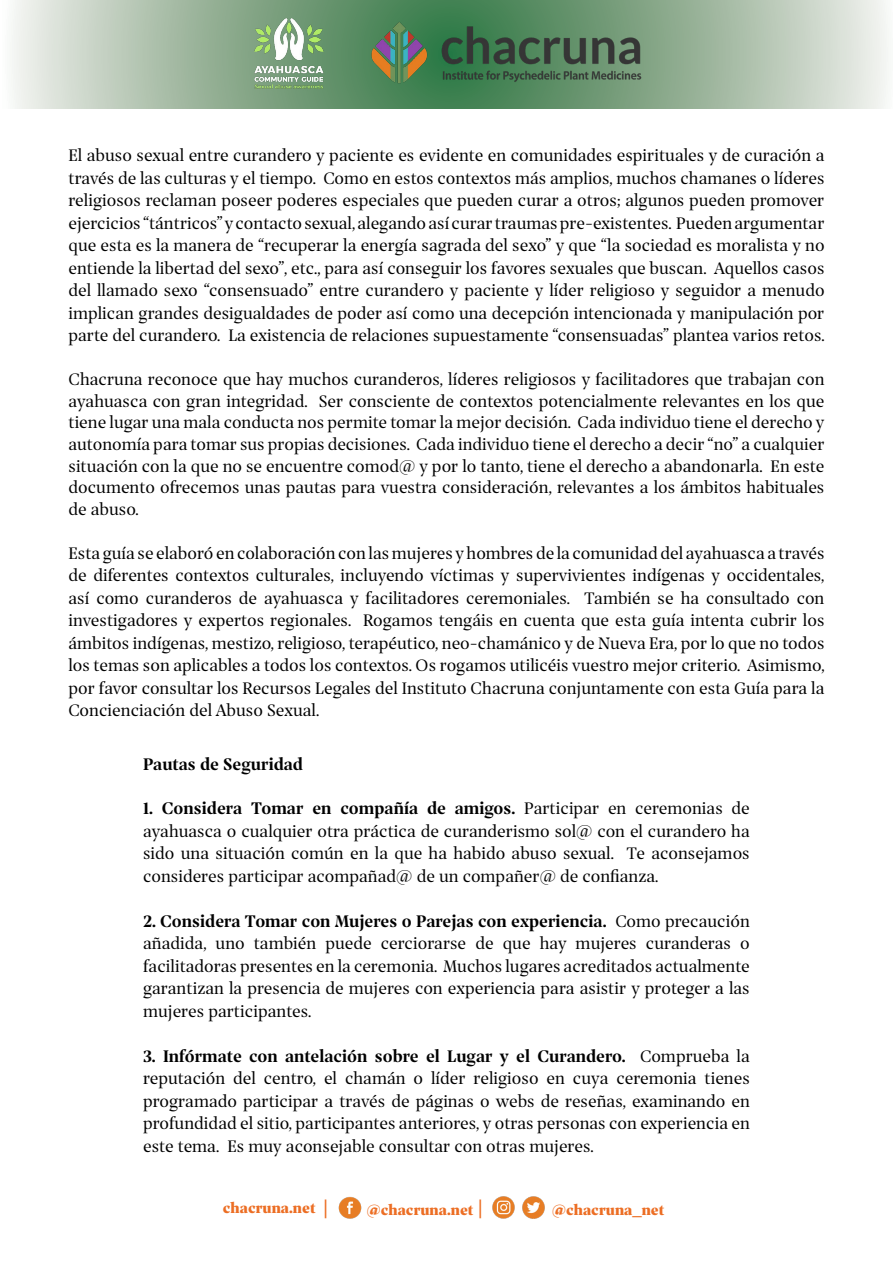
<style>
.page{position:relative;width:893px;height:1263px;background:#fff}
.page>*{position:absolute;margin:0;border:0;box-sizing:border-box;transform-origin:0 0}
.t1{font:18px/22.5px "Prospectus Std";color:#000;text-align:justify}
.t2{font:18px "Prospectus Std Bld";color:#000}
.t3{font:900 15.45px "Prospectus Std";color:#ec6e24}
.s1{font-family:"Prospectus Std"}
</style>
<div class="page">
<svg style="left:12px;top:0;width:876px;height:108px;background:#a6bda7"></svg>
<img style="left:360px;top:14px;width:289px;height:80px">
<img style="left:250px;top:14px;width:79px;height:80px">
<img style="left:338px;top:1196px;width:24px;height:23px">
<img style="left:492px;top:1196px;width:23px;height:23px">
<img style="left:522px;top:1196px;width:23px;height:23px">
<p class="t1" style="left:68px;top:143px;width:758px">El abuso sexual entre curandero y paciente es evidente en comunidades espirituales y de curación a través de las culturas y el tiempo. Como en estos contextos más amplios, muchos chamanes o líderes religiosos reclaman poseer poderes especiales que pueden curar a otros; algunos pueden promover ejercicios “tántricos” y contacto sexual, alegando así curar traumas pre-existentes. Pueden argumentar que esta es la manera de “recuperar la energía sagrada del sexo” y que “la sociedad es moralista y no entiende la libertad del sexo”, etc., para así conseguir los favores sexuales que buscan. Aquellos casos del llamado sexo “consensuado” entre curandero y paciente y líder religioso y seguidor a menudo implican grandes desigualdades de poder así como una decepción intencionada y manipulación por parte del curandero. La existencia de relaciones supuestamente “consensuadas” plantea varios retos.</p>
<p class="t1" style="left:68px;top:368px;width:758px;line-height:21.6px">Chacruna reconoce que hay muchos curanderos, líderes religiosos y facilitadores que trabajan con ayahuasca con gran integridad. Ser consciente de contextos potencialmente relevantes en los que tiene lugar una mala conducta nos permite tomar la mejor decisión. Cada individuo tiene el derecho y autonomía para tomar sus propias decisiones. Cada individuo tiene el derecho a decir “no” a cualquier situación con la que no se encuentre comod@ y por lo tanto, tiene el derecho a abandonarla. En este documento ofrecemos unas pautas para vuestra consideración, relevantes a los ámbitos habituales de abuso.</p>
<p class="t1" style="left:68px;top:541px;width:758px">Esta guía se elaboró en colaboración con las mujeres y hombres de la comunidad del ayahuasca a través de diferentes contextos culturales, incluyendo víctimas y supervivientes indígenas y occidentales, así como curanderos de ayahuasca y facilitadores ceremoniales. También se ha consultado con investigadores y expertos regionales. Rogamos tengáis en cuenta que esta guía intenta cubrir los ámbitos indígenas, mestizo, religioso, terapéutico, neo-chamánico y de Nueva Era, por lo que no todos los temas son aplicables a todos los contextos. Os rogamos utilicéis vuestro mejor criterio. Asimismo, por favor consultar los Recursos Legales del Instituto Chacruna conjuntamente con esta Guía para la Concienciación del Abuso Sexual.</p>
<p class="t2" style="left:143px;top:751px;width:162px">Pautas de Seguridad</p>
<p class="t2" style="left:143px;top:795px;width:608px">1. Considera Tomar en compañía de amigos. <span class="s1">Participar en ceremonias de</span></p>
<p class="t1" style="left:143px;top:819px;width:608px">ayahuasca o cualquier otra práctica de curanderismo sol@ con el curandero ha sido una situación común en la que ha habido abuso sexual. Te aconsejamos consideres participar acompañad@ de un compañer@ de confianza.</p>
<p class="t2" style="left:143px;top:907px;width:608px">2. Considera Tomar con Mujeres o Parejas con experiencia. <span class="s1">Como precaución</span></p>
<p class="t1" style="left:143px;top:932px;width:608px">añadida, uno también puede cerciorarse de que hay mujeres curanderas o facilitadoras presentes en la ceremonia. Muchos lugares acreditados actualmente garantizan la presencia de mujeres con experiencia para asistir y proteger a las mujeres participantes.</p>
<p class="t2" style="left:143px;top:1042px;width:608px">3. Infórmate con antelación sobre el Lugar y el Curandero. <span class="s1">Comprueba la</span></p>
<p class="t1" style="left:143px;top:1067px;width:608px">reputación del centro, el chamán o líder religioso en cuya ceremonia tienes programado participar a través de páginas o webs de reseñas, examinando en profundidad el sitio, participantes anteriores, y otras personas con experiencia en este tema. Es muy aconsejable consultar con otras mujeres.</p>
<p class="t3" style="left:223px;top:1196px;width:106px">chacruna.net |</p>
<p class="t3" style="left:367px;top:1198px;width:117px">@chacruna.net |</p>
<p class="t3" style="left:552px;top:1198px;width:114px">@chacruna_net</p>
</div>
